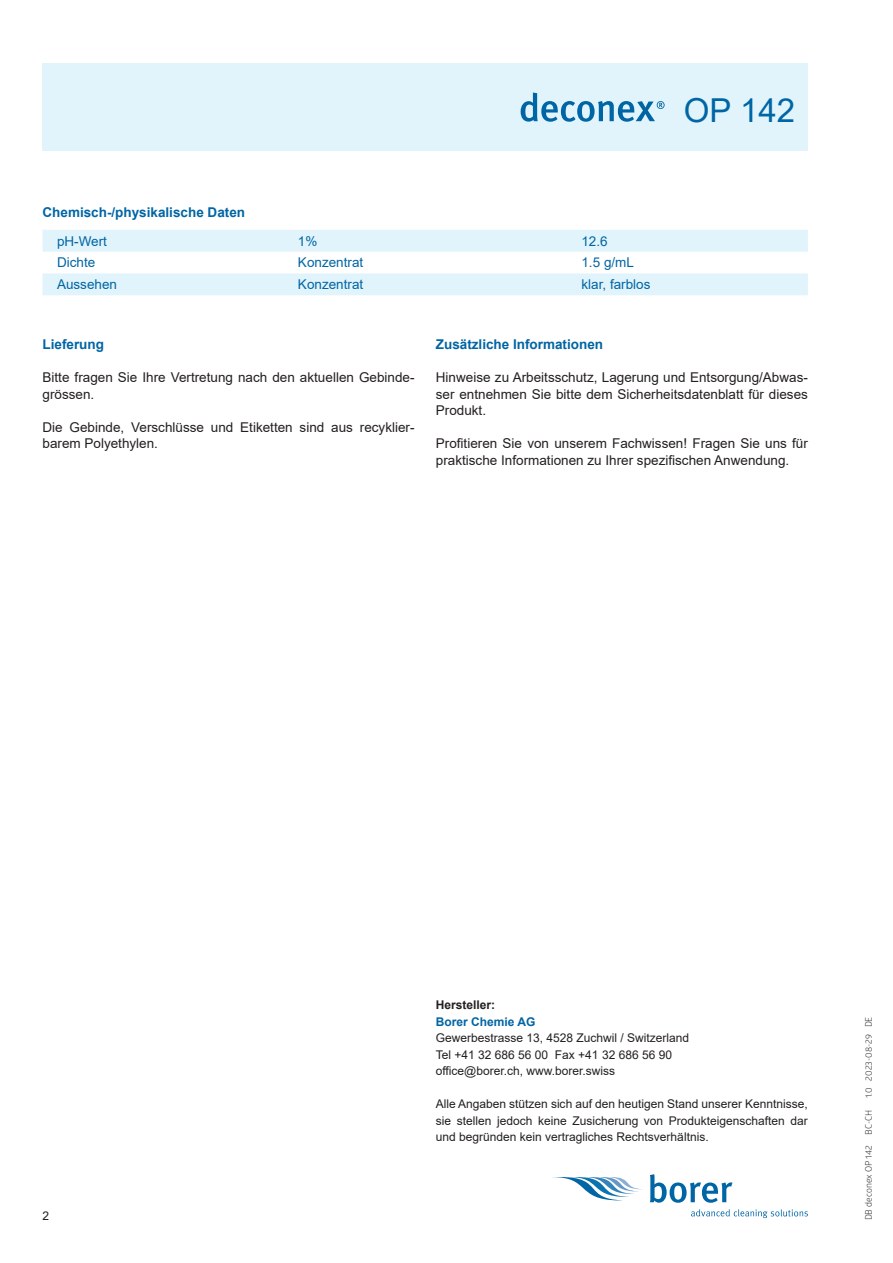
<style>
.page{position:relative;width:893px;height:1263px;background:#fff}
.page>*{position:absolute;margin:0;border:0;box-sizing:border-box;transform-origin:0 0}
.t1{font:33px "Arial";color:#0065a4}
.t2{font:13.5px/16.5px "Arial";color:#231f20}
.t3{font:13.5px "Arial";color:#0065a4}
.t4{font:700 13.5px "Arial";color:#0065a4}
.t5{font:12px/16.5px "Arial";color:#231f20}
.t6{font:700 12px "Arial";color:#0065a4}
.t7{font:700 12px "Arial";color:#231f20}
.t8{font:9px "Glober";color:#231f20}
</style>
<div class="page">
<svg style="left:552px;top:1177px;width:90px;height:23px"></svg>
<svg style="left:650px;top:1174px;width:82px;height:29px"></svg>
<svg style="left:691px;top:1209px;width:117px;height:9px"></svg>
<div style="left:43px;top:64px;width:765px;height:87px;background:#e1f4fc"></div>
<svg style="left:521px;top:93px;width:144px;height:29px"></svg>
<svg style="left:43px;top:230px;width:765px;height:65px;fill:#e1f4fc"></svg>
<p class="t4" style="left:43px;top:203px;width:204px">Chemisch-/physikalische Daten</p>
<p class="t3" style="left:57px;top:232px;width:52px">pH-Wert</p>
<p class="t3" style="left:298px;top:232px;width:21px">1%</p>
<p class="t3" style="left:581px;top:232px;width:28px">12.6</p>
<p class="t3" style="left:57px;top:253px;width:40px">Dichte</p>
<p class="t3" style="left:298px;top:253px;width:67px">Konzentrat</p>
<p class="t3" style="left:581px;top:253px;width:54px">1.5 g/mL</p>
<p class="t3" style="left:57px;top:275px;width:62px">Aussehen</p>
<p class="t3" style="left:298px;top:275px;width:67px">Konzentrat</p>
<p class="t3" style="left:581px;top:275px;width:71px">klar, farblos</p>
<h1 class="t1" style="left:684px;top:88px;width:113px">OP 142</h1>
<p class="t4" style="left:43px;top:335px;width:63px">Lieferung</p>
<p class="t2" style="left:43px;top:369px;width:374px">Bitte fragen Sie Ihre Vertretung nach den aktuellen Gebinde&shy;grössen.</p>
<p class="t2" style="left:43px;top:418px;width:374px">Die Gebinde, Verschlüsse und Etiketten sind aus recyklier&shy;barem Polyethylen.</p>
<p class="t4" style="left:436px;top:335px;width:169px">Zusätzliche Informationen</p>
<p class="t2" style="left:436px;top:369px;width:374px;text-align:justify">Hinweise zu Arbeitsschutz, Lagerung und Entsorgung/Abwas&shy;ser entnehmen Sie bitte dem Sicherheitsdatenblatt für dieses Produkt.</p>
<p class="t2" style="left:436px;top:435px;width:374px">Profitieren Sie von unserem Fachwissen! Fragen Sie uns für praktische Informationen zu Ihrer spezifischen Anwendung.</p>
<p class="t5" style="left:43px;top:1208px;width:8px">2</p>
<p class="t7" style="left:436px;top:996px;width:61px">Hersteller:</p>
<p class="t6" style="left:436px;top:1013px;width:101px">Borer Chemie AG</p>
<p class="t5" style="left:436px;top:1029px;width:255px">Gewerbestrasse 13, 4528 Zuchwil / Switzerland<br>Tel +41 32 686 56 00 Fax +41 32 686 56 90 office@borer.ch, www.borer.swiss</p>
<p class="t5" style="left:436px;top:1095px;width:374px;text-align:justify">Alle Angaben stützen sich auf den heutigen Stand unserer Kenntnisse, sie stellen jedoch keine Zusicherung von Produkteigenschaften dar und begründen kein vertragliches Rechtsverhältnis.</p>
<p class="t8" style="left:862px;top:1098px;width:83px;rotate:-90deg">1.0 2023-08-29 DE</p>
<p class="t8" style="left:862px;top:1134px;width:26px;rotate:-90deg">BC-CH</p>
<p class="t8" style="left:862px;top:1220px;width:77px;rotate:-90deg">DB deconex OP 142</p>
</div>
